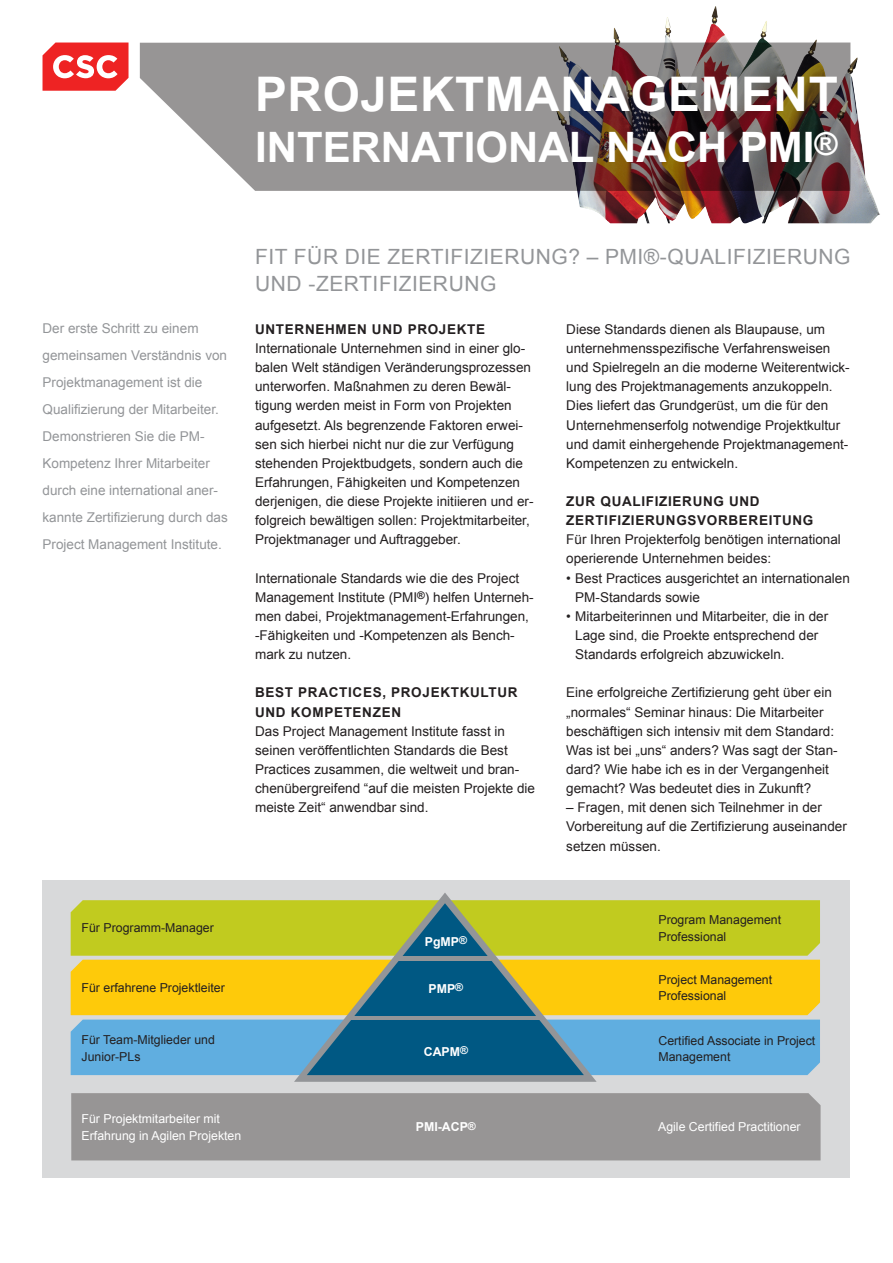
<style>
.page{position:relative;width:893px;height:1263px;background:#fff}
.page>*{position:absolute;margin:0;border:0;box-sizing:border-box;transform-origin:0 0}
.t1{font:700 47.7px "Arial";letter-spacing:.015em;color:#fff}
.t2{font:700 41.85px "Arial";color:#fff}
.Document_Title{font:21px/27px "Arial";letter-spacing:.025em;color:#939598}
.Seminarinhalt{font:13.5px/19.2px "Arial";color:#231f20}
.Call_Out_Text{font:13.5px/27px "Arial";color:#939598}
.Copy_Heading_1{font:700 13.5px/19.2px "Arial";letter-spacing:.05em;color:#231f20}
.t3{font:12.3px/16.6px "Arial";color:#231f20}
.t4{font:12.3px/16.6px "Arial";color:#fff}
.t5{font:700 12.3px "Arial";color:#fff}
.s1{font-size:10.8px}
</style>
<div class="page">
<svg style="left:43px;top:43px;width:86px;height:48px"></svg>
<img style="left:611px;top:7px;width:104px;height:36px">
<svg style="left:140px;top:43px;width:710px;height:148px;fill:#979595"></svg>
<div style="left:43px;top:881px;width:807px;height:297px;background:#d8d9da"></div>
<svg style="left:71px;top:900px;width:749px;height:175px"></svg>
<div style="left:71px;top:1093px;width:750px;height:67px;background:#979595"></div>
<svg style="left:294px;top:893px;width:303px;height:189px"></svg>
<svg style="left:307px;top:903px;width:277px;height:172px"></svg>
<hr style="left:395px;top:956px;width:100px;height:4px;background:#939598">
<hr style="left:349px;top:1016px;width:193px;height:3px;background:#939598">
<p class="t1" style="left:255px;top:63px;width:584px">PROJEKTMANAGEMENT</p>
<p class="t2" style="left:255px;top:119px;width:584px">INTERNATIONAL NACH PMI<sup>®</sup></p>
<p class="Document_Title" style="left:255px;top:243px;width:597px">FIT FÜR DIE ZERTIFIZIERUNG? – PMI®-QUALIFIZIERUNG<br>UND -ZERTIFIZIERUNG</p>
<p class="Call_Out_Text" style="left:43px;top:315px;width:187px">Der erste Schritt zu einem gemeinsamen Verständnis von<br>Projektmanagement ist die<br>Qualifizierung der Mitarbeiter.<br>Demonstrieren Sie die PM-<br>Kompetenz Ihrer Mitarbeiter durch eine international aner&shy;kannte Zertifizierung durch das<br>Project Management Institute.</p>
<p class="Copy_Heading_1" style="left:255px;top:320px;width:232px">UNTERNEHMEN UND PROJEKTE</p>
<p class="Seminarinhalt" style="left:255px;top:339px;width:280px">Internationale Unternehmen sind in einer glo&shy;balen Welt ständigen Veränderungsprozessen unterworfen. Maßnahmen zu deren Bewäl&shy;tigung werden meist in Form von Projekten aufgesetzt. Als begrenzende Faktoren erwei&shy;sen sich hierbei nicht nur die zur Verfügung stehenden Projektbudgets, sondern auch die Erfahrungen, Fähigkeiten und Kompetenzen derjenigen, die diese Projekte initiieren und er&shy;folgreich bewältigen sollen: Projektmitarbeiter, Projektmanager und Auftraggeber.</p>
<p class="Seminarinhalt" style="left:255px;top:568px;width:280px">Internationale Standards wie die des Project Management Institute (PMI<sup>®</sup>) helfen Unterneh&shy;men dabei, Projektmanagement-Erfahrungen, -Fähigkeiten und -Kompetenzen als Bench&shy;mark zu nutzen.</p>
<p class="Copy_Heading_1" style="left:255px;top:683px;width:264px">BEST PRACTICES, PROJEKTKULTUR<br>UND KOMPETENZEN</p>
<p class="Seminarinhalt" style="left:255px;top:721px;width:281px">Das Project Management Institute fasst in seinen veröffentlichten Standards die Best Practices zusammen, die weltweit und bran&shy;chenübergreifend “auf die meisten Projekte die meiste Zeit“ anwendbar sind.</p>
<p class="t3" style="left:82px;top:920px;width:134px">Für Programm-Manager</p>
<p class="t3" style="left:82px;top:979px;width:145px">Für erfahrene Projektleiter</p>
<p class="t3" style="left:82px;top:1032px;width:135px">Für Team-Mitglieder und<br>Junior-PLs</p>
<p class="t4" style="left:82px;top:1110px;width:161px">Für Projektmitarbeiter mit<br>Erfahrung in Agilen Projekten</p>
<p class="t5" style="left:425px;top:933px;width:44px">PgMP<span class="s1">®</span></p>
<p class="t5" style="left:429px;top:980px;width:36px">PMP<span class="s1">®</span></p>
<p class="t5" style="left:424px;top:1043px;width:46px">CAPM<span class="s1">®</span></p>
<p class="t5" style="left:416px;top:1119px;width:62px">PMI-ACP<span class="s1">®</span></p>
<p class="Seminarinhalt" style="left:566px;top:320px;width:285px">Diese Standards dienen als Blaupause, um unternehmensspezifische Verfahrensweisen und Spielregeln an die moderne Weiterentwick&shy;lung des Projektmanagements anzukoppeln.<br>Dies liefert das Grundgerüst, um die für den Unternehmenserfolg notwendige Projektkultur und damit einhergehende Projektmanagement-Kompetenzen zu entwickeln.</p>
<p class="Copy_Heading_1" style="left:566px;top:492px;width:249px">ZUR QUALIFIZIERUNG UND<br>ZERTIFIZIERUNGSVORBEREITUNG</p>
<p class="Seminarinhalt" style="left:566px;top:530px;width:276px">Für Ihren Projekterfolg benötigen international operierende Unternehmen beides:</p>
<p class="Seminarinhalt" style="left:575px;top:568px;width:276px;text-indent:-9px">• Best Practices ausgerichtet an internationalen<br>PM-Standards sowie</p>
<p class="Seminarinhalt" style="left:575px;top:607px;width:254px;text-indent:-9px">• Mitarbeiterinnen und Mitarbeiter, die in der<br>Lage sind, die Proekte entsprechend der<br>Standards erfolgreich abzuwickeln.</p>
<p class="Seminarinhalt" style="left:566px;top:683px;width:273px">Eine erfolgreiche Zertifizierung geht über ein „normales“ Seminar hinaus: Die Mitarbeiter beschäftigen sich intensiv mit dem Standard:<br>Was ist bei „uns“ anders? Was sagt der Stan&shy;dard? Wie habe ich es in der Vergangenheit gemacht? Was bedeutet dies in Zukunft?</p>
<p class="Seminarinhalt" style="left:566px;top:798px;width:282px">– Fragen, mit denen sich Teilnehmer in der<br>Vorbereitung auf die Zertifizierung auseinander setzen müssen.</p>
<p class="t3" style="left:658px;top:911px;width:124px">Program Management<br>Professional</p>
<p class="t3" style="left:658px;top:971px;width:115px">Project Management<br>Professional</p>
<p class="t3" style="left:658px;top:1032px;width:158px">Certified Associate in Project<br>Management</p>
<p class="t4" style="left:658px;top:1119px;width:144px">Agile Certified Practitioner</p>
</div>
